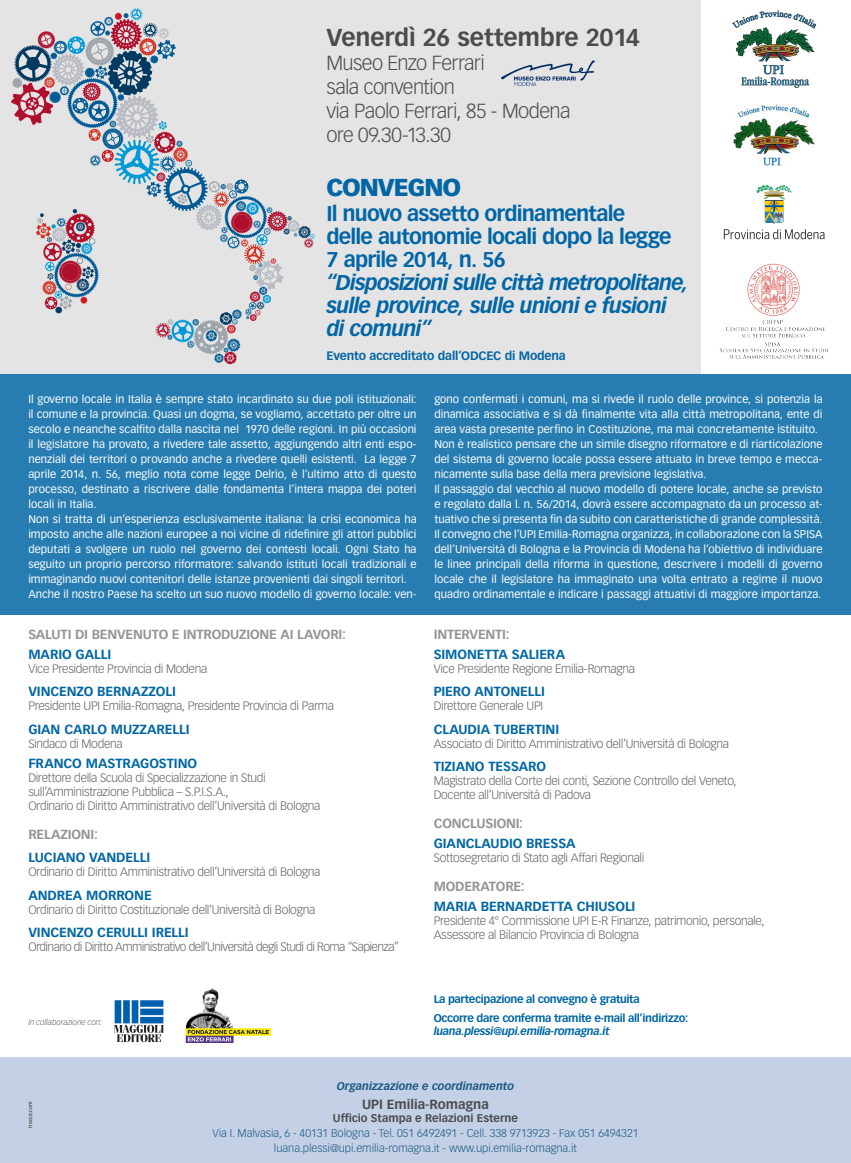
<style>
.page{position:relative;width:851px;height:1163px;background:#fff}
.page>*{position:absolute;margin:0;border:0;box-sizing:border-box;transform-origin:0 0}
.t1{font:700 24px "Vectora LT Std";letter-spacing:-.01em;color:#4b4c4d}
.t2{font:900 24px "Vectora LT Std";letter-spacing:-.04em;color:#0166a5}
.t3{font:italic 700 21px/23px "Vectora LT Std";letter-spacing:-.04em;color:#0166a5}
.t4{font:300 20px "Vectora LT Std";letter-spacing:-.03em;color:#4b4c4d}
.Nome_Cognome{font:700 13px "Vectora LT Std";letter-spacing:-.005em;color:#0166a5}
.Titolini{font:700 13px "Vectora LT Std";letter-spacing:-.015em;color:#939598}
.t5{font:700 13px "Vectora LT Std";color:#4b4c4d}
.Carica{font:300 12px/14px "Vectora LT Std";letter-spacing:-.03em;color:#636366}
.Carica-2{font:300 12px "Vectora LT Std";letter-spacing:-.05em;color:#636366}
.t6{font:700 12px "Vectora LT Std";letter-spacing:-.015em;color:#0166a5}
.t7{font:11px/15px "Vectora LT Std";letter-spacing:.005em;color:#fff;text-align:justify}
.t8{font:300 11px "Vectora LT Std";color:#1a5981}
.t9{font:700 11px/13.2px "Vectora LT Std";letter-spacing:-.03em;color:#0166a5}
.t10{font:700 11px "Vectora LT Std";color:#4b4c4d}
.t11{font:italic 700 11px "Vectora LT Std";color:#1a5981}
.Carica-3{font:italic 300 8px "Vectora LT Std";letter-spacing:-.01em;color:#636366}
.nomi{font:5px "Vectora LT Std";letter-spacing:.02em;color:#231f20}
.s1{font-style:normal}
.s2{font-style:italic}
</style>
<div class="page">
<div style="left:0;top:374px;width:850px;height:240px;background:#277db2"></div>
<div style="left:0;top:0;width:700px;height:374px;background:#e4e4e5"></div>
<div style="left:0;top:1056px;width:850px;height:106px;background:#c4d0e6"></div>
<img style="left:732px;top:10px;width:83px;height:77px">
<img style="left:733px;top:104px;width:82px;height:62px">
<svg style="left:723px;top:185px;width:101px;height:54px"></svg>
<img style="left:720px;top:263px;width:108px;height:96px">
<img style="left:114px;top:1000px;width:49px;height:42px">
<svg style="left:11px;top:8px;width:304px;height:356px"></svg>
<img style="left:186px;top:988px;width:84px;height:54px">
<img style="left:501px;top:60px;width:94px;height:26px">
<p class="t1" style="left:326px;top:23px;width:315px">Venerdì 26 settembre 2014</p>
<p class="t4" style="left:326px;top:51px;width:160px">Museo Enzo Ferrari</p>
<p class="t4" style="left:326px;top:75px;width:130px">sala convention</p>
<p class="t4" style="left:326px;top:99px;width:245px">via Paolo Ferrari, 85 - Modena</p>
<p class="t4" style="left:326px;top:123px;width:126px">ore 09.30-13.30</p>
<p class="t2" style="left:326px;top:172px;width:136px">CONVEGNO</p>
<p class="t3" style="left:326px;top:202px;width:364px"><span class="s1">Il nuovo assetto ordinamentale<br>delle autonomie locali dopo la legge<br>7 aprile 2014, n. 56<br></span>“Disposizioni sulle città metropolitane, sulle province, sulle unioni e fusioni di comuni”</p>
<p class="t6" style="left:326px;top:348px;width:241px">Evento accreditato dall’ODCEC di Modena</p>
<p class="t7" style="left:28px;top:391px;width:389px">Il governo locale in Italia è sempre stato incardinato su due poli istituzionali: il comune e la provincia. Quasi un dogma, se vogliamo, accettato per oltre un secolo e neanche scalfito dalla nascita nel 1970 delle regioni. In più occasioni il legislatore ha provato, a rivedere tale assetto, aggiungendo altri enti espo&shy;nenziali dei territori o provando anche a rivedere quelli esistenti. La legge 7 aprile 2014, n. 56, meglio nota come legge Delrio, è l’ultimo atto di questo processo, destinato a riscrivere dalle fondamenta l’intera mappa dei poteri locali in Italia.</p>
<p class="t7" style="left:28px;top:511px;width:389px">Non si tratta di un’esperienza esclusivamente italiana: la crisi economica ha imposto anche alle nazioni europee a noi vicine di ridefinire gli attori pubblici deputati a svolgere un ruolo nel governo dei contesti locali. Ogni Stato ha seguito un proprio percorso riformatore: salvando istituti locali tradizionali e immaginando nuovi contenitori delle istanze provenienti dai singoli territori.</p>
<p class="t7" style="left:28px;top:586px;width:389px">Anche il nostro Paese ha scelto un suo nuovo modello di governo locale: ven-</p>
<p class="t7" style="left:434px;top:391px;width:389px">gono confermati i comuni, ma si rivede il ruolo delle province, si potenzia la dinamica associativa e si dà finalmente vita alla città metropolitana, ente di area vasta presente perfino in Costituzione, ma mai concretamente istituito.</p>
<p class="t7" style="left:434px;top:436px;width:389px">Non è realistico pensare che un simile disegno riformatore e di riarticolazione del sistema di governo locale possa essere attuato in breve tempo e mecca&shy;nicamente sulla base della mera previsione legislativa.</p>
<p class="t7" style="left:434px;top:481px;width:389px">Il passaggio dal vecchio al nuovo modello di potere locale, anche se previsto e regolato dalla l. n. 56/2014, dovrà essere accompagnato da un processo at&shy;tuativo che si presenta fin da subito con caratteristiche di grande complessità.</p>
<p class="t7" style="left:434px;top:526px;width:389px">Il convegno che l’UPI Emilia-Romagna organizza, in collaborazione con la SPISA dell’Università di Bologna e la Provincia di Modena ha l’obiettivo di individuare le linee principali della riforma in questione, descrivere i modelli di governo locale che il legislatore ha immaginato una volta entrato a regime il nuovo quadro ordinamentale e indicare i passaggi attuativi di maggiore importanza.</p>
<p class="Titolini" style="left:28px;top:626px;width:319px">SALUTI DI BENVENUTO E INTRODUZIONE AI LAVORI:</p>
<p class="Nome_Cognome" style="left:28px;top:646px;width:84px">MARIO GALLI</p>
<p class="Carica" style="left:28px;top:661px;width:180px">Vice Presidente Provincia di Modena</p>
<p class="Nome_Cognome" style="left:28px;top:683px;width:149px">VINCENZO BERNAZZOLI</p>
<p class="Carica" style="left:28px;top:699px;width:307px">Presidente UPI Emilia-Romagna, Presidente Provincia di Parma</p>
<p class="Nome_Cognome" style="left:28px;top:721px;width:163px">GIAN CARLO MUZZARELLI</p>
<p class="Carica" style="left:28px;top:736px;width:96px">Sindaco di Modena</p>
<p class="Nome_Cognome" style="left:28px;top:755px;width:170px">FRANCO MASTRAGOSTINO</p>
<p class="Carica" style="left:28px;top:770px;width:239px">Direttore della Scuola di Specializzazione in Studi</p>
<p class="Carica" style="left:28px;top:784px;width:202px">sull’Amministrazione Pubblica – S.P.I.S.A.,</p>
<p class="Carica" style="left:28px;top:798px;width:293px">Ordinario di Diritto Amministrativo dell’Università di Bologna</p>
<p class="Titolini" style="left:28px;top:826px;width:71px">RELAZIONI:</p>
<p class="Nome_Cognome" style="left:28px;top:849px;width:123px">LUCIANO VANDELLI</p>
<p class="Carica" style="left:28px;top:865px;width:293px">Ordinario di Diritto Amministrativo dell’Università di Bologna</p>
<p class="Nome_Cognome" style="left:28px;top:887px;width:125px">ANDREA MORRONE</p>
<p class="Carica" style="left:28px;top:902px;width:288px">Ordinario di Diritto Costituzionale dell’Università di Bologna</p>
<p class="Nome_Cognome" style="left:28px;top:924px;width:162px">VINCENZO CERULLI IRELLI</p>
<p class="Carica-2" style="left:28px;top:940px;width:372px">Ordinario di Diritto Amministrativo dell’Università degli Studi di Roma “Sapienza”</p>
<p class="Carica-3" style="left:28px;top:1016px;width:75px">In collaborazione con:</p>
<p class="Titolini" style="left:433px;top:626px;width:77px">INTERVENTI:</p>
<p class="Nome_Cognome" style="left:433px;top:646px;width:133px">SIMONETTA SALIERA</p>
<p class="Carica" style="left:433px;top:661px;width:203px">Vice Presidente Regione Emilia-Romagna</p>
<p class="Nome_Cognome" style="left:433px;top:683px;width:113px">PIERO ANTONELLI</p>
<p class="Carica" style="left:433px;top:699px;width:111px">Direttore Generale UPI</p>
<p class="Nome_Cognome" style="left:433px;top:721px;width:127px">CLAUDIA TUBERTINI</p>
<p class="Carica" style="left:433px;top:736px;width:297px">Associato di Diritto Amministrativo dell’Università di Bologna</p>
<p class="Nome_Cognome" style="left:433px;top:758px;width:114px">TIZIANO TESSARO</p>
<p class="Carica" style="left:433px;top:774px;width:304px">Magistrato della Corte dei conti, Sezione Controllo del Veneto,<br>Docente all’Università di Padova</p>
<p class="Titolini" style="left:433px;top:815px;width:91px">CONCLUSIONI:</p>
<p class="Nome_Cognome" style="left:433px;top:835px;width:143px">GIANCLAUDIO BRESSA</p>
<p class="Carica" style="left:433px;top:851px;width:212px">Sottosegretario di Stato agli Affari Regionali</p>
<p class="Titolini" style="left:433px;top:878px;width:92px">MODERATORE:</p>
<p class="Nome_Cognome" style="left:433px;top:898px;width:203px">MARIA BERNARDETTA CHIUSOLI</p>
<p class="Carica" style="left:433px;top:914px;width:332px">Presidente 4° Commissione UPI E-R Finanze, patrimonio, personale,<br>Assessore al Bilancio Provincia di Bologna</p>
<p class="t9" style="left:433px;top:992px;width:207px">La partecipazione al convegno è gratuita</p>
<p class="t9" style="left:433px;top:1011px;width:256px">Occorre dare conferma tramite e-mail all’indirizzo: <span class="s2">luana.plessi@upi.emilia-romagna.it</span></p>
<p class="nomi" style="left:28px;top:1127px;width:28px;rotate:-90deg">tracce.com</p>
<p class="t11" style="left:337px;top:1079px;width:179px">Organizzazione e coordinamento</p>
<p class="t5" style="left:362px;top:1096px;width:128px">UPI Emilia-Romagna</p>
<p class="t10" style="left:333px;top:1111px;width:186px">Ufficio Stampa e Relazioni Esterne</p>
<p class="t8" style="left:212px;top:1126px;width:427px">Via I. Malvasia, 6 - 40131 Bologna - Tel. 051 6492491 - Cell. 338 9713923 - Fax 051 6494321</p>
<p class="t8" style="left:274px;top:1141px;width:304px">luana.plessi@upi.emilia-romagna.it - www.upi.emilia-romagna.it</p>
</div>
